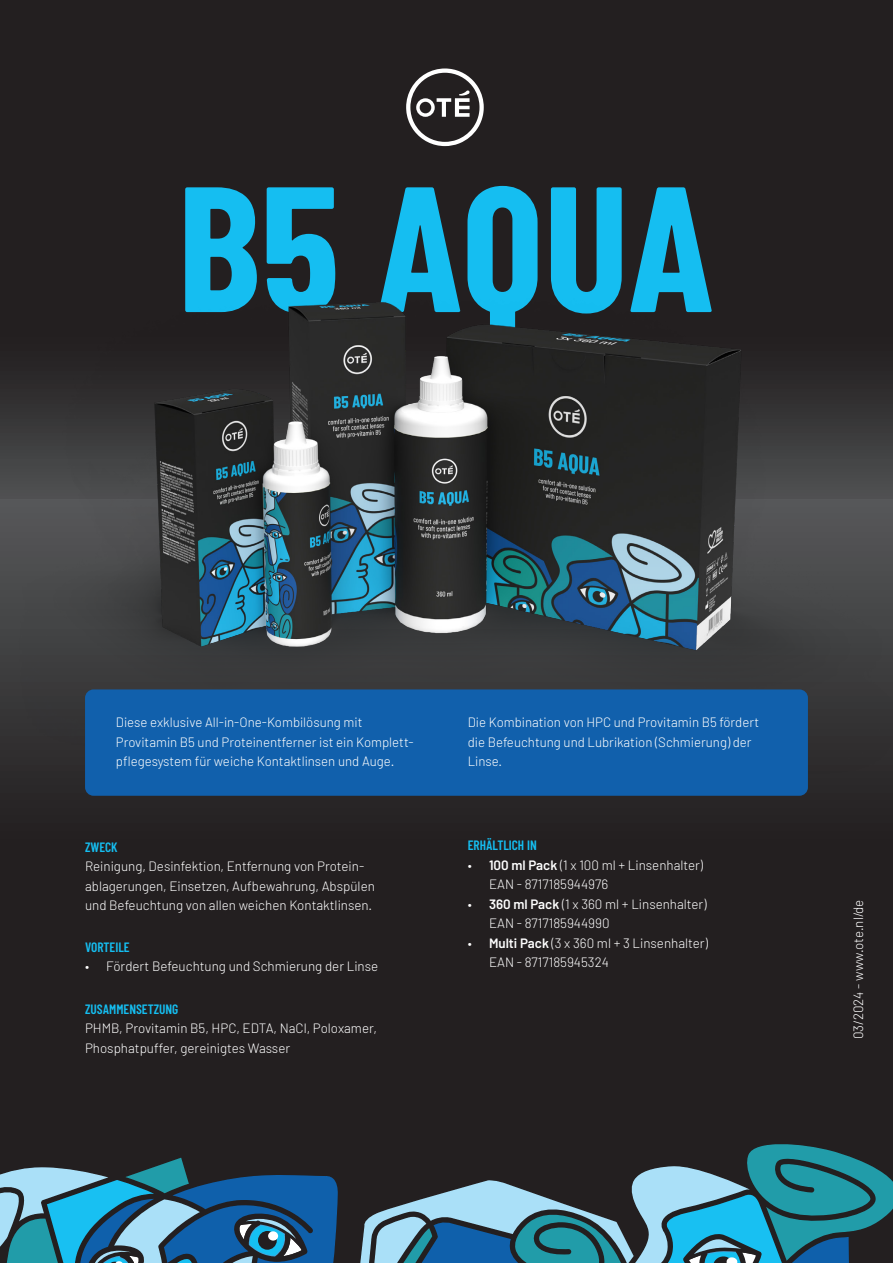
<style>
.page{position:relative;width:893px;height:1263px;background:#231f20}
.page>*{position:absolute;margin:0;border:0;box-sizing:border-box;transform-origin:0 0}
.t1{font:700 178.2px "Barlow Condensed";letter-spacing:-.005em;color:#15bef1}
.t2{font:300 13.5px/19.5px "Barlow";color:#fff}
.t3{font:600 13.5px "Barlow Condensed";color:#15bef1}
.s1{font-weight:600}
</style>
<div class="page">
<svg style="left:0;top:1144px;width:893px;height:119px"></svg>
<img style="left:0;top:68px;width:893px;height:728px">
<div style="left:85px;top:689px;width:723px;height:107px;background:#1160ac;border-radius:9px"></div>
<p class="t1" style="left:177px;top:137px;width:540px">B5 AQUA</p>
<p class="t2" style="left:116px;top:712px;width:248px">Diese exklusive All-in-One-Kombilösung mit</p>
<p class="t2" style="left:116px;top:732px;width:299px">Provitamin B5 und Proteinentferner ist ein Komplett-</p>
<p class="t2" style="left:116px;top:751px;width:280px">pflegesystem für weiche Kontaktlinsen und Auge.</p>
<p class="t3" style="left:85px;top:839px;width:34px">ZWECK</p>
<p class="t2" style="left:85px;top:856px;width:281px">Reinigung, Desinfektion, Entfernung von Protein-</p>
<p class="t2" style="left:85px;top:876px;width:291px">ablagerungen, Einsetzen, Aufbewahrung, Abspülen</p>
<p class="t2" style="left:85px;top:895px;width:289px">und Befeuchtung von allen weichen Kontaktlinsen.</p>
<p class="t3" style="left:85px;top:939px;width:46px">VORTEILE</p>
<p class="t2" style="left:85px;top:956px;width:295px">• Fördert Befeuchtung und Schmierung der Linse</p>
<p class="t3" style="left:85px;top:1000px;width:95px">ZUSAMMENSETZUNG</p>
<p class="t2" style="left:85px;top:1018px;width:293px">PHMB, Provitamin B5, HPC, EDTA, NaCl, Poloxamer,</p>
<p class="t2" style="left:85px;top:1038px;width:207px">Phosphatpuffer, gereinigtes Wasser</p>
<p class="t2" style="left:468px;top:712px;width:293px">Die Kombination von HPC und Provitamin B5 fördert die Befeuchtung und Lubrikation (Schmierung) der<br>Linse.</p>
<p class="t3" style="left:468px;top:837px;width:71px">ERHÄLTLICH IN</p>
<p class="t2" style="left:489px;top:855px;width:216px;text-indent:-21px">• <span class="s1">100 ml Pack</span> (1 x 100 ml + Linsenhalter)<br>EAN - 8717185944976</p>
<p class="t2" style="left:468px;top:894px;width:240px">• <span class="s1">360 ml Pack</span> (1 x 360 ml + Linsenhalter)</p>
<p class="t2" style="left:489px;top:913px;width:122px">EAN - 8717185944990</p>
<p class="t2" style="left:468px;top:933px;width:242px">• <span class="s1">Multi Pack</span> (3 x 360 ml + 3 Linsenhalter)</p>
<p class="t2" style="left:489px;top:952px;width:121px">EAN - 8717185945324</p>
<p class="t2" style="left:848px;top:1039px;width:141px;rotate:-90deg">03/2024 - www.ote.nl/de</p>
</div>
